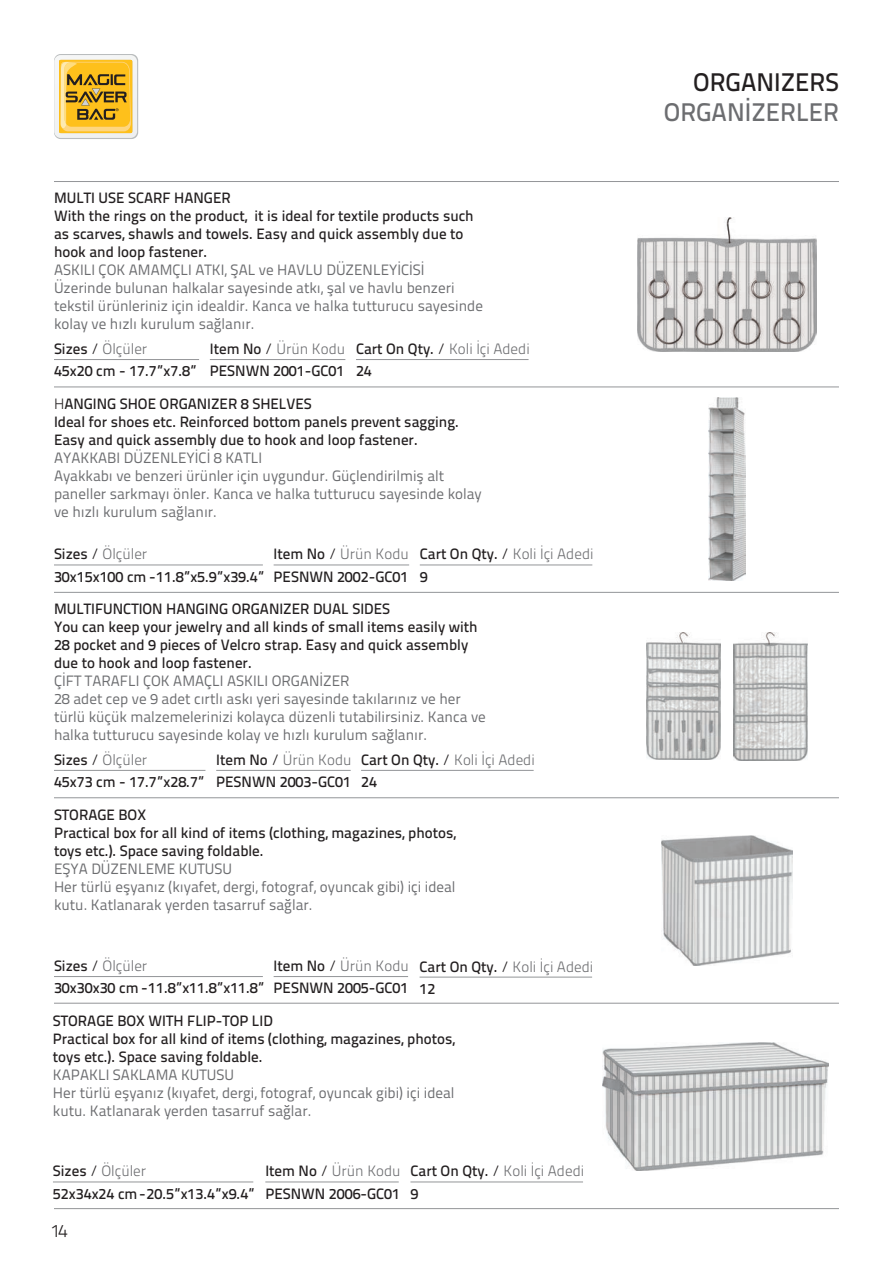
<style>
.page{position:relative;width:893px;height:1263px;background:#fff}
.page>*{position:absolute;margin:0;border:0;box-sizing:border-box;transform-origin:0 0}
.t1{font:25.5px "Titillium Text 25 L 600 wt";color:#6c6d70}
.t2{font:25.5px "Titillium Text 25 L 600 wt";color:#231f20}
.t3{font:18px "Titillium Text 25 L 250 wt";color:#231f20}
.t4{font:15px/18px "Titillium Text 25 L 600 wt";color:#231f20}
.t5{font:15px/18px "Titillium Text 25 L 400 wt";color:#6c6d70}
.t6{font:15px "Titillium Text 25 L 250 wt";color:#6c6d70}
.s1{font-family:"Titillium Text 25 L 600 wt";color:#231f20}
.s2{color:#231f20}
.s3{font-family:"Titillium Text 25 L 250 wt"}
</style>
<div class="page">
<div style="left:54px;top:54px;width:84px;height:85px;background:#babdbe;border-radius:7px"></div>
<svg style="left:54px;top:55px;width:83px;height:83px;background:#deb959"></svg>
<hr style="left:54px;top:181px;width:785px;height:1px;background:#939598">
<hr style="left:54px;top:387px;width:785px;height:1px;background:#939598">
<hr style="left:54px;top:592px;width:785px;height:1px;background:#939598">
<hr style="left:54px;top:797px;width:785px;height:1px;background:#939598">
<hr style="left:54px;top:1003px;width:785px;height:1px;background:#939598">
<hr style="left:54px;top:1208px;width:785px;height:1px;background:#939598">
<img style="left:638px;top:218px;width:178px;height:133px">
<img style="left:708px;top:398px;width:38px;height:183px">
<img style="left:646px;top:632px;width:75px;height:128px">
<img style="left:733px;top:632px;width:75px;height:128px">
<img style="left:662px;top:836px;width:130px;height:129px">
<hr style="left:54px;top:359px;width:145px;height:1px;background:#939598">
<hr style="left:210px;top:359px;width:135px;height:1px;background:#939598">
<hr style="left:356px;top:359px;width:173px;height:1px;background:#939598">
<hr style="left:420px;top:565px;width:172px;height:1px;background:#939598">
<hr style="left:361px;top:770px;width:173px;height:1px;background:#939598">
<hr style="left:420px;top:977px;width:172px;height:1px;background:#939598">
<hr style="left:274px;top:565px;width:135px;height:1px;background:#939598">
<hr style="left:216px;top:770px;width:135px;height:1px;background:#939598">
<hr style="left:274px;top:976px;width:134px;height:1px;background:#939598">
<hr style="left:54px;top:565px;width:209px;height:1px;background:#939598">
<hr style="left:54px;top:770px;width:151px;height:1px;background:#939598">
<hr style="left:54px;top:976px;width:209px;height:1px;background:#939598">
<img style="left:602px;top:1042px;width:226px;height:129px">
<hr style="left:53px;top:1181px;width:200px;height:1px;background:#939598">
<hr style="left:265px;top:1181px;width:134px;height:1px;background:#939598">
<hr style="left:410px;top:1181px;width:173px;height:1px;background:#939598">
<p class="t4" style="left:54px;top:188px;width:178px">MULTI USE SCARF HANGER</p>
<p class="t4" style="left:54px;top:206px;width:421px">With the rings on the product, it is ideal for textile products such as scarves, shawls and towels. Easy and quick assembly due to hook and loop fastener.</p>
<p class="t5" style="left:54px;top:260px;width:372px">ASKILI ÇOK AMAMÇLI ATKI, ŞAL ve HAVLU DÜZENLEYİCİSİ</p>
<p class="t5" style="left:54px;top:278px;width:430px">Üzerinde bulunan halkalar sayesinde atkı, şal ve havlu benzeri tekstil ürünleriniz için idealdir. Kanca ve halka tutturucu sayesinde kolay ve hızlı kurulum sağlanır.</p>
<p class="t6" style="left:54px;top:338px;width:95px"><span class="s1">Sizes</span> <span class="s2">/</span> Ölçüler</p>
<p class="t4" style="left:54px;top:361px;width:144px">45x20 cm - 17.7”x7.8”</p>
<p class="t6" style="left:210px;top:338px;width:137px"><span class="s1">Item No</span> <span class="s2">/</span> Ürün Kodu</p>
<p class="t4" style="left:210px;top:361px;width:136px">PESNWN 2001-GC01</p>
<p class="t6" style="left:356px;top:338px;width:175px"><span class="s1">Cart On Qty.</span> <span class="s2">/</span> Koli İçi Adedi</p>
<p class="t4" style="left:356px;top:361px;width:17px">24</p>
<p class="t4" style="left:54px;top:394px;width:259px"><span class="s3">H</span>ANGING SHOE ORGANIZER 8 SHELVES</p>
<p class="t4" style="left:54px;top:412px;width:406px">Ideal for shoes etc. Reinforced bottom panels prevent sagging.<br>Easy and quick assembly due to hook and loop fastener.</p>
<p class="t5" style="left:54px;top:448px;width:210px">AYAKKABI DÜZENLEYİCİ 8 KATLI</p>
<p class="t5" style="left:54px;top:466px;width:429px">Ayakkabı ve benzeri ürünler için uygundur. Güçlendirilmiş alt paneller sarkmayı önler. Kanca ve halka tutturucu sayesinde kolay ve hızlı kurulum sağlanır.</p>
<p class="t6" style="left:54px;top:543px;width:95px"><span class="s1">Sizes</span> <span class="s2">/</span> Ölçüler</p>
<p class="t4" style="left:54px;top:567px;width:212px">30x15x100 cm - 11.8”x5.9”x39.4”</p>
<p class="t6" style="left:274px;top:543px;width:137px"><span class="s1">Item No</span> <span class="s2">/</span> Ürün Kodu</p>
<p class="t4" style="left:274px;top:567px;width:136px">PESNWN 2002-GC01</p>
<p class="t6" style="left:420px;top:543px;width:175px"><span class="s1">Cart On Qty.</span> <span class="s2">/</span> Koli İçi Adedi</p>
<p class="t4" style="left:420px;top:567px;width:9px">9</p>
<p class="t4" style="left:54px;top:599px;width:338px">MULTIFUNCTION HANGING ORGANIZER DUAL SIDES</p>
<p class="t4" style="left:54px;top:617px;width:425px">You can keep your jewelry and all kinds of small items easily with<br>28 pocket and 9 pieces of Velcro strap. Easy and quick assembly due to hook and loop fastener.</p>
<p class="t5" style="left:54px;top:671px;width:297px">ÇİFT TARAFLI ÇOK AMAÇLI ASKILI ORGANİZER</p>
<p class="t5" style="left:54px;top:689px;width:433px">28 adet cep ve 9 adet cırtlı askı yeri sayesinde takılarınız ve her türlü küçük malzemelerinizi kolayca düzenli tutabilirsiniz. Kanca ve halka tutturucu sayesinde kolay ve hızlı kurulum sağlanır.</p>
<p class="t6" style="left:54px;top:749px;width:95px"><span class="s1">Sizes</span> <span class="s2">/</span> Ölçüler</p>
<p class="t4" style="left:54px;top:772px;width:152px">45x73 cm - 17.7”x28.7”</p>
<p class="t6" style="left:216px;top:749px;width:137px"><span class="s1">Item No</span> <span class="s2">/</span> Ürün Kodu</p>
<p class="t4" style="left:216px;top:772px;width:136px">PESNWN 2003-GC01</p>
<p class="t6" style="left:361px;top:749px;width:175px"><span class="s1">Cart On Qty.</span> <span class="s2">/</span> Koli İçi Adedi</p>
<p class="t4" style="left:361px;top:772px;width:17px">24</p>
<p class="t4" style="left:54px;top:805px;width:94px">STORAGE BOX</p>
<p class="t4" style="left:54px;top:823px;width:404px">Practical box for all kind of items (clothing, magazines, photos, toys etc.). Space saving foldable.</p>
<p class="t5" style="left:54px;top:859px;width:180px">EŞYA DÜZENLEME KUTUSU</p>
<p class="t5" style="left:54px;top:877px;width:403px">Her türlü eşyanız (kıyafet, dergi, fotograf, oyuncak gibi) içi ideal kutu. Katlanarak yerden tasarruf sağlar.</p>
<p class="t6" style="left:54px;top:955px;width:95px"><span class="s1">Sizes</span> <span class="s2">/</span> Ölçüler</p>
<p class="t4" style="left:54px;top:978px;width:212px">30x30x30 cm - 11.8”x11.8”x11.8”</p>
<p class="t4" style="left:53px;top:1011px;width:222px">STORAGE BOX WITH FLIP-TOP LID</p>
<p class="t4" style="left:53px;top:1029px;width:404px">Practical box for all kind of items (clothing, magazines, photos, toys etc.). Space saving foldable.</p>
<p class="t5" style="left:53px;top:1065px;width:183px">KAPAKLI SAKLAMA KUTUSU</p>
<p class="t5" style="left:53px;top:1083px;width:403px">Her türlü eşyanız (kıyafet, dergi, fotograf, oyuncak gibi) içi ideal kutu. Katlanarak yerden tasarruf sağlar.</p>
<p class="t6" style="left:274px;top:955px;width:137px"><span class="s1">Item No</span> <span class="s2">/</span> Ürün Kodu</p>
<p class="t4" style="left:274px;top:978px;width:136px">PESNWN 2005-GC01</p>
<p class="t6" style="left:420px;top:955px;width:175px"><span class="s1">Cart On Qty.</span> <span class="s2">/</span> Koli İçi Adedi</p>
<p class="t4" style="left:420px;top:979px;width:17px">12</p>
<p class="t6" style="left:53px;top:1160px;width:95px"><span class="s1">Sizes</span> <span class="s2">/</span> Ölçüler</p>
<p class="t4" style="left:53px;top:1183px;width:203px">52x34x24 cm - 20.5”x13.4”x9.4”</p>
<p class="t3" style="left:51px;top:1218px;width:19px">14</p>
<p class="t6" style="left:265px;top:1160px;width:137px"><span class="s1">Item No</span> <span class="s2">/</span> Ürün Kodu</p>
<p class="t4" style="left:265px;top:1183px;width:136px">PESNWN 2006-GC01</p>
<p class="t6" style="left:410px;top:1160px;width:175px"><span class="s1">Cart On Qty.</span> <span class="s2">/</span> Koli İçi Adedi</p>
<p class="t4" style="left:410px;top:1183px;width:9px">9</p>
<p class="t2" style="left:693px;top:62px;width:147px">ORGANIZERS</p>
<p class="t1" style="left:664px;top:93px;width:177px">ORGANİZERLER</p>
</div>
